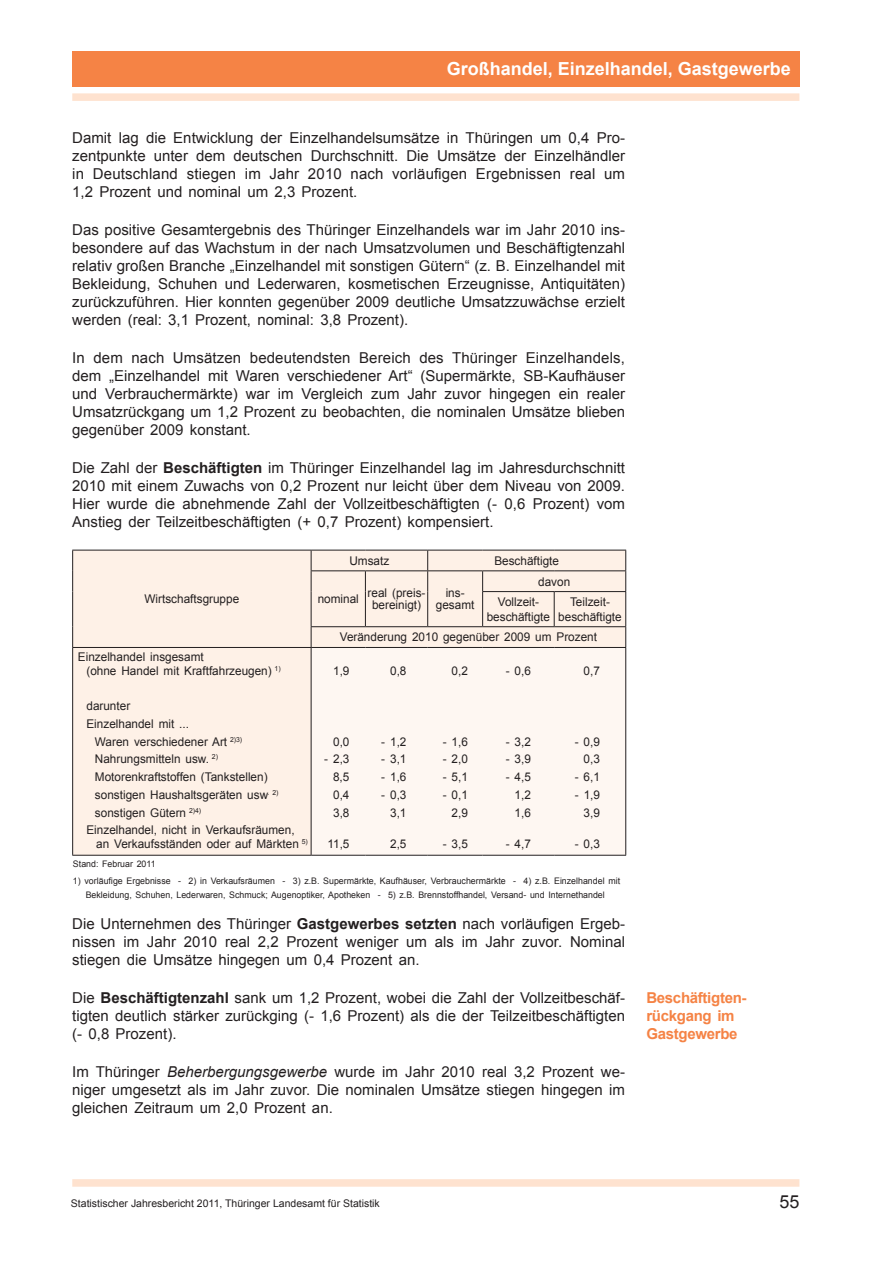
<style>
.page{position:relative;width:893px;height:1263px;background:#fff}
.page>*{position:absolute;margin:0;border:0;box-sizing:border-box;transform-origin:0 0}
.t1{font:700 18px "Arial";color:#fff}
.t2{font:18px "Arial";color:#231f20}
.t3{font:15px/18px "Arial";color:#231f20;text-align:justify}
.t4{font:700 15px/18px "Arial";letter-spacing:-.02em;color:#f58345}
.t5{font:12px/12px "Arial";color:#231f20;text-align:center}
.t6{font:10.5px "Arial";color:#231f20}
.t7{font:9px/13.5px "Arial";color:#231f20;text-align:center}
.s1{font-weight:700}
.s2{font-style:italic}
</style>
<div class="page">
<div style="left:72px;top:1179px;width:727px;height:8px;background:#fee2cf"></div>
<div style="left:72px;top:93px;width:727px;height:8px;background:#fee2cf"></div>
<div style="left:72px;top:51px;width:727px;height:35px;background:#f58345"></div>
<div style="left:73px;top:551px;width:552px;height:304px;background:#fef1e7"></div>
<div style="left:311px;top:647px;width:315px;height:208px;background:#fef7f2"></div>
<hr style="left:72px;top:550px;width:239px;height:1px;background:#231f20">
<svg style="left:72px;top:550px;width:1px;height:42px"></svg>
<hr style="left:72px;top:592px;width:1px;height:35px;background:#231f20">
<svg style="left:72px;top:627px;width:1px;height:20px"></svg>
<hr style="left:311px;top:550px;width:54px;height:1px;background:#231f20">
<hr style="left:365px;top:550px;width:63px;height:1px;background:#231f20">
<hr style="left:428px;top:550px;width:55px;height:1px;background:#231f20">
<hr style="left:483px;top:550px;width:71px;height:1px;background:#231f20">
<hr style="left:554px;top:550px;width:72px;height:1px;background:#231f20">
<hr style="left:311px;top:570px;width:54px;height:1px;background:#231f20">
<svg style="left:311px;top:550px;width:1px;height:42px"></svg>
<hr style="left:365px;top:570px;width:63px;height:1px;background:#231f20">
<svg style="left:365px;top:571px;width:1px;height:21px"></svg>
<hr style="left:428px;top:570px;width:55px;height:1px;background:#231f20">
<svg style="left:427px;top:550px;width:1px;height:42px"></svg>
<hr style="left:483px;top:570px;width:71px;height:1px;background:#231f20">
<svg style="left:482px;top:571px;width:1px;height:20px"></svg>
<hr style="left:554px;top:570px;width:72px;height:1px;background:#231f20">
<svg style="left:625px;top:550px;width:1px;height:41px"></svg>
<hr style="left:311px;top:592px;width:1px;height:34px;background:#231f20">
<hr style="left:365px;top:592px;width:1px;height:34px;background:#231f20">
<hr style="left:427px;top:592px;width:1px;height:34px;background:#231f20">
<hr style="left:482px;top:591px;width:72px;height:1px;background:#231f20">
<hr style="left:482px;top:592px;width:1px;height:34px;background:#231f20">
<hr style="left:554px;top:591px;width:72px;height:1px;background:#231f20">
<hr style="left:554px;top:592px;width:1px;height:34px;background:#231f20">
<hr style="left:625px;top:592px;width:1px;height:34px;background:#231f20">
<hr style="left:311px;top:626px;width:54px;height:1px;background:#231f20">
<svg style="left:311px;top:627px;width:1px;height:20px"></svg>
<hr style="left:365px;top:626px;width:63px;height:1px;background:#231f20">
<hr style="left:428px;top:626px;width:55px;height:1px;background:#231f20">
<hr style="left:483px;top:626px;width:71px;height:1px;background:#231f20">
<hr style="left:554px;top:626px;width:72px;height:1px;background:#231f20">
<svg style="left:625px;top:627px;width:1px;height:20px"></svg>
<hr style="left:72px;top:647px;width:239px;height:1px;background:#231f20">
<hr style="left:72px;top:648px;width:1px;height:207px;background:#231f20">
<hr style="left:311px;top:647px;width:54px;height:1px;background:#231f20">
<hr style="left:311px;top:648px;width:1px;height:207px;background:#231f20">
<hr style="left:365px;top:647px;width:63px;height:1px;background:#231f20">
<hr style="left:428px;top:647px;width:55px;height:1px;background:#231f20">
<hr style="left:483px;top:647px;width:71px;height:1px;background:#231f20">
<hr style="left:554px;top:647px;width:72px;height:1px;background:#231f20">
<hr style="left:625px;top:648px;width:1px;height:207px;background:#231f20">
<hr style="left:72px;top:855px;width:239px;height:1px;background:#231f20">
<hr style="left:311px;top:855px;width:54px;height:1px;background:#231f20">
<hr style="left:365px;top:855px;width:63px;height:1px;background:#231f20">
<hr style="left:428px;top:855px;width:55px;height:1px;background:#231f20">
<hr style="left:483px;top:855px;width:71px;height:1px;background:#231f20">
<hr style="left:554px;top:855px;width:72px;height:1px;background:#231f20">
<p class="t1" style="left:447px;top:57px;width:346px">Großhandel, Einzelhandel, Gastgewerbe</p>
<p class="t3" style="left:72px;top:129px;width:554px">Damit lag die Entwicklung der Einzelhandelsumsätze in Thüringen um 0,4 Pro&shy;zentpunkte unter dem deutschen Durchschnitt. Die Umsätze der Einzelhändler in Deutschland stiegen im Jahr 2010 nach vorläufigen Ergebnissen real um 1,2 Prozent und nominal um 2,3 Prozent.</p>
<p class="t3" style="left:72px;top:221px;width:554px">Das positive Gesamtergebnis des Thüringer Einzelhandels war im Jahr 2010 ins&shy;besondere auf das Wachstum in der nach Umsatzvolumen und Beschäftigtenzahl relativ großen Branche „Einzelhandel mit sonstigen Gütern“ (z. B. Einzelhandel mit Bekleidung, Schuhen und Lederwaren, kosmetischen Erzeugnisse, Antiquitäten) zurückzuführen. Hier konnten gegenüber 2009 deutliche Umsatzzuwächse erzielt werden (real: 3,1 Prozent, nominal: 3,8 Prozent).</p>
<p class="t3" style="left:72px;top:349px;width:554px">In dem nach Umsätzen bedeutendsten Bereich des Thüringer Einzelhandels, dem „Einzelhandel mit Waren verschiedener Art“ (Supermärkte, SB-Kaufhäuser und Verbrauchermärkte) war im Vergleich zum Jahr zuvor hingegen ein realer Umsatzrückgang um 1,2 Prozent zu beobachten, die nominalen Umsätze blieben gegenüber 2009 konstant.</p>
<p class="t3" style="left:72px;top:459px;width:554px">Die Zahl der <span class="s1">Beschäftigten</span> im Thüringer Einzelhandel lag im Jahresdurchschnitt 2010 mit einem Zuwachs von 0,2 Prozent nur leicht über dem Niveau von 2009.<br>Hier wurde die abnehmende Zahl der Vollzeitbeschäftigten (- 0,6 Prozent) vom Anstieg der Teilzeitbeschäftigten (+ 0,7 Prozent) kompensiert.</p>
<p class="t5" style="left:144px;top:593px;width:96px">Wirtschaftsgruppe</p>
<p class="t5" style="left:86px;top:650px;width:196px;line-height:13.5px;text-align:left;text-indent:-9px">Einzelhandel insgesamt<br>(ohne Handel mit Kraftfahrzeugen) <sup>1)</sup></p>
<p class="t5" style="left:349px;top:555px;width:41px">Umsatz</p>
<p class="t5" style="left:494px;top:555px;width:66px">Beschäftigte</p>
<p class="t5" style="left:318px;top:593px;width:43px">nominal</p>
<p class="t5" style="left:368px;top:587px;width:59px">real (preis&shy;bereinigt)</p>
<p class="t5" style="left:436px;top:587px;width:40px">ins&shy;gesamt</p>
<p class="t5" style="left:498px;top:571px;width:74px;line-height:20.7px;text-align:left;text-indent:40px">davon<br>Vollzeit-</p>
<p class="t5" style="left:487px;top:611px;width:65px">beschäftigte</p>
<p class="t5" style="left:558px;top:595px;width:65px;line-height:14.4px">Teilzeit&shy;beschäftigte</p>
<p class="t5" style="left:340px;top:631px;width:259px">Veränderung 2010 gegenüber 2009 um Prozent</p>
<p class="t5" style="left:333px;top:665px;width:18px">1,9</p>
<p class="t5" style="left:390px;top:665px;width:18px">0,8</p>
<p class="t5" style="left:452px;top:665px;width:18px">0,2</p>
<p class="t5" style="left:506px;top:665px;width:27px">- 0,6</p>
<p class="t5" style="left:584px;top:665px;width:18px">0,7</p>
<p class="t5" style="left:86px;top:700px;width:45px">darunter</p>
<p class="t5" style="left:86px;top:718px;width:104px">Einzelhandel mit ...</p>
<p class="t5" style="left:95px;top:736px;width:149px">Waren verschiedener Art <sup>2)3)</sup></p>
<p class="t5" style="left:333px;top:736px;width:18px">0,0</p>
<p class="t5" style="left:381px;top:736px;width:27px">- 1,2</p>
<p class="t5" style="left:443px;top:736px;width:27px">- 1,6</p>
<p class="t5" style="left:506px;top:736px;width:27px">- 3,2</p>
<p class="t5" style="left:575px;top:736px;width:27px">- 0,9</p>
<p class="t5" style="left:95px;top:753px;width:125px">Nahrungsmitteln usw. <sup>2)</sup></p>
<p class="t5" style="left:324px;top:753px;width:27px">- 2,3</p>
<p class="t5" style="left:381px;top:753px;width:27px">- 3,1</p>
<p class="t5" style="left:443px;top:753px;width:27px">- 2,0</p>
<p class="t5" style="left:506px;top:753px;width:27px">- 3,9</p>
<p class="t5" style="left:584px;top:753px;width:18px">0,3</p>
<p class="t5" style="left:95px;top:771px;width:174px">Motorenkraftstoffen (Tankstellen)</p>
<p class="t5" style="left:333px;top:771px;width:18px">8,5</p>
<p class="t5" style="left:381px;top:771px;width:27px">- 1,6</p>
<p class="t5" style="left:443px;top:771px;width:27px">- 5,1</p>
<p class="t5" style="left:506px;top:771px;width:27px">- 4,5</p>
<p class="t5" style="left:575px;top:771px;width:27px">- 6,1</p>
<p class="t5" style="left:95px;top:789px;width:185px">sonstigen Haushaltsgeräten usw<sup>.</sup> <sup>2)</sup></p>
<p class="t5" style="left:333px;top:789px;width:18px">0,4</p>
<p class="t5" style="left:381px;top:789px;width:27px">- 0,3</p>
<p class="t5" style="left:443px;top:789px;width:27px">- 0,1</p>
<p class="t5" style="left:515px;top:789px;width:18px">1,2</p>
<p class="t5" style="left:575px;top:789px;width:27px">- 1,9</p>
<p class="t5" style="left:95px;top:807px;width:108px">sonstigen Gütern <sup>2)4)</sup></p>
<p class="t5" style="left:333px;top:807px;width:18px">3,8</p>
<p class="t5" style="left:390px;top:807px;width:18px">3,1</p>
<p class="t5" style="left:452px;top:807px;width:18px">2,9</p>
<p class="t5" style="left:515px;top:807px;width:18px">1,6</p>
<p class="t5" style="left:584px;top:807px;width:18px">3,9</p>
<p class="t5" style="left:96px;top:824px;width:213px;line-height:13.5px;text-align:left;text-indent:-10px">Einzelhandel, nicht in Verkaufsräumen, an Verkaufsständen oder auf Märkten <sup>5)</sup></p>
<p class="t5" style="left:327px;top:838px;width:24px">11,5</p>
<p class="t5" style="left:390px;top:838px;width:18px">2,5</p>
<p class="t5" style="left:443px;top:838px;width:27px">- 3,5</p>
<p class="t5" style="left:506px;top:838px;width:27px">- 4,7</p>
<p class="t5" style="left:575px;top:838px;width:27px">- 0,3</p>
<p class="t7" style="left:73px;top:857px;width:84px">Stand: Februar 2011</p>
<p class="t7" style="left:73px;top:874px;width:549px">1) vorläufige Ergebnisse - 2) in Verkaufsräumen - 3) z.B. Supermärkte, Kaufhäuser, Verbrauchermärkte - 4) z.B. Einzelhandel mit<br>Bekleidung, Schuhen, Lederwaren, Schmuck; Augenoptiker, Apotheken - 5) z.B. Brennstoffhandel, Versand- und Internethandel</p>
<p class="t3" style="left:72px;top:915px;width:554px">Die Unternehmen des Thüringer <span class="s1">Gastgewerbes setzten</span> nach vorläufigen Ergeb&shy;nissen im Jahr 2010 real 2,2 Prozent weniger um als im Jahr zuvor. Nominal stiegen die Umsätze hingegen um 0,4 Prozent an.</p>
<p class="t3" style="left:72px;top:989px;width:554px">Die <span class="s1">Beschäftigtenzahl</span> sank um 1,2 Prozent, wobei die Zahl der Vollzeitbeschäf&shy;tigten deutlich stärker zurückging (- 1,6 Prozent) als die der Teilzeitbeschäftigten (- 0,8 Prozent).</p>
<p class="t3" style="left:72px;top:1063px;width:554px">Im Thüringer <span class="s2">Beherbergungsgewerbe</span> wurde im Jahr 2010 real 3,2 Prozent we&shy;niger umgesetzt als im Jahr zuvor. Die nominalen Umsätze stiegen hingegen im gleichen Zeitraum um 2,0 Prozent an.</p>
<p class="t4" style="left:646px;top:990px;width:102px">Beschäftigten&shy;rückgang im<br>Gastgewerbe</p>
<p class="t6" style="left:71px;top:1196px;width:310px">Statistischer Jahresbericht 2011, Thüringer Landesamt für Statistik</p>
<p class="t2" style="left:779px;top:1190px;width:22px">55</p>
</div>
